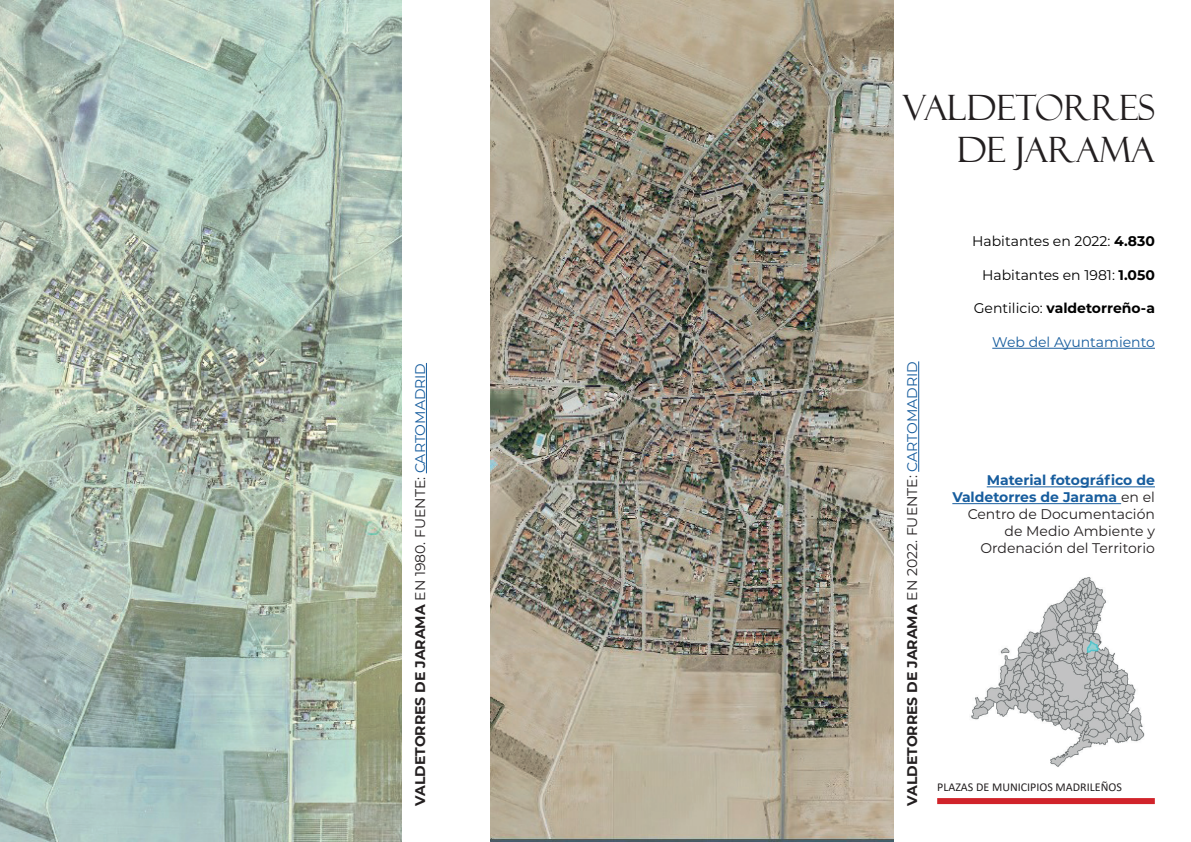
<style>
.page{position:relative;width:1191px;height:842px;background:#fff}
.page>*{position:absolute;margin:0;border:0;box-sizing:border-box;transform-origin:0 0}
.t1{font:35px "Felix Titling";color:#231f20}
.t2{font:14px/16.8px "Montserrat";color:#231f20;text-align:right}
.t3{font:700 14px "Montserrat";color:#231f20}
.t4{font:14px "Montserrat";color:#000}
.t5{font:700 14px "Montserrat";color:#000}
.t6{font:14px "Montserrat";color:#175d9e}
.t7{font:12px "Calibri";color:#231f20}
.s1{font-weight:400}
.s2{font-weight:400;color:#175d9e}
.s3{font-weight:700}
.s4{font-weight:700;color:#175d9e}
</style>
<div class="page">
<div style="left:937px;top:798px;width:217px;height:6px;background:#d1232a"></div>
<img style="left:0;top:0;width:402px;height:842px">
<img style="left:490px;top:0;width:403px;height:842px">
<img style="left:971px;top:577px;width:174px;height:190px">
<hr style="left:992px;top:348px;width:163px;height:1px;background:#175d9e">
<hr style="left:986px;top:486px;width:169px;height:1px;background:#175d9e">
<hr style="left:952px;top:503px;width:169px;height:1px;background:#175d9e">
<hr style="left:426px;top:363px;width:1px;height:110px;background:#175d9e">
<hr style="left:918px;top:361px;width:1px;height:111px;background:#175d9e">
<p class="t1" style="left:902px;top:88px;width:254px">VALDETORRES</p>
<p class="t1" style="left:957px;top:130px;width:199px">DE JARAMA</p>
<p class="t3" style="left:410px;top:806px;width:444px;rotate:-90deg">VALDETORRES DE JARAMA <span class="s1">EN 1980. FUENTE:</span> <span class="s2">CARTOMADRID</span></p>
<p class="t3" style="left:902px;top:806px;width:446px;rotate:-90deg">VALDETORRES DE JARAMA <span class="s1">EN 2022. FUENTE:</span> <span class="s2">CARTOMADRID</span></p>
<p class="t4" style="left:972px;top:231px;width:184px">Habitantes en 2022: <span class="s3">4.830</span></p>
<p class="t4" style="left:982px;top:265px;width:174px">Habitantes en 1981: <span class="s3">1.050</span></p>
<p class="t5" style="left:973px;top:298px;width:183px"><span class="s1">Gentilicio:</span> valdetorreño-a</p>
<p class="t6" style="left:992px;top:332px;width:164px">Web del Ayuntamiento</p>
<p class="t2" style="left:952px;top:472px;width:204px"><span class="s4">Material fotográfico de<br>Valdetorres de Jarama</span> en el<br>Centro de Documentación de Medio Ambiente y<br>Ordenación del Territorio</p>
<p class="t7" style="left:937px;top:778px;width:186px">PLAZAS DE MUNICIPIOS MADRILEÑOS</p>
</div>
